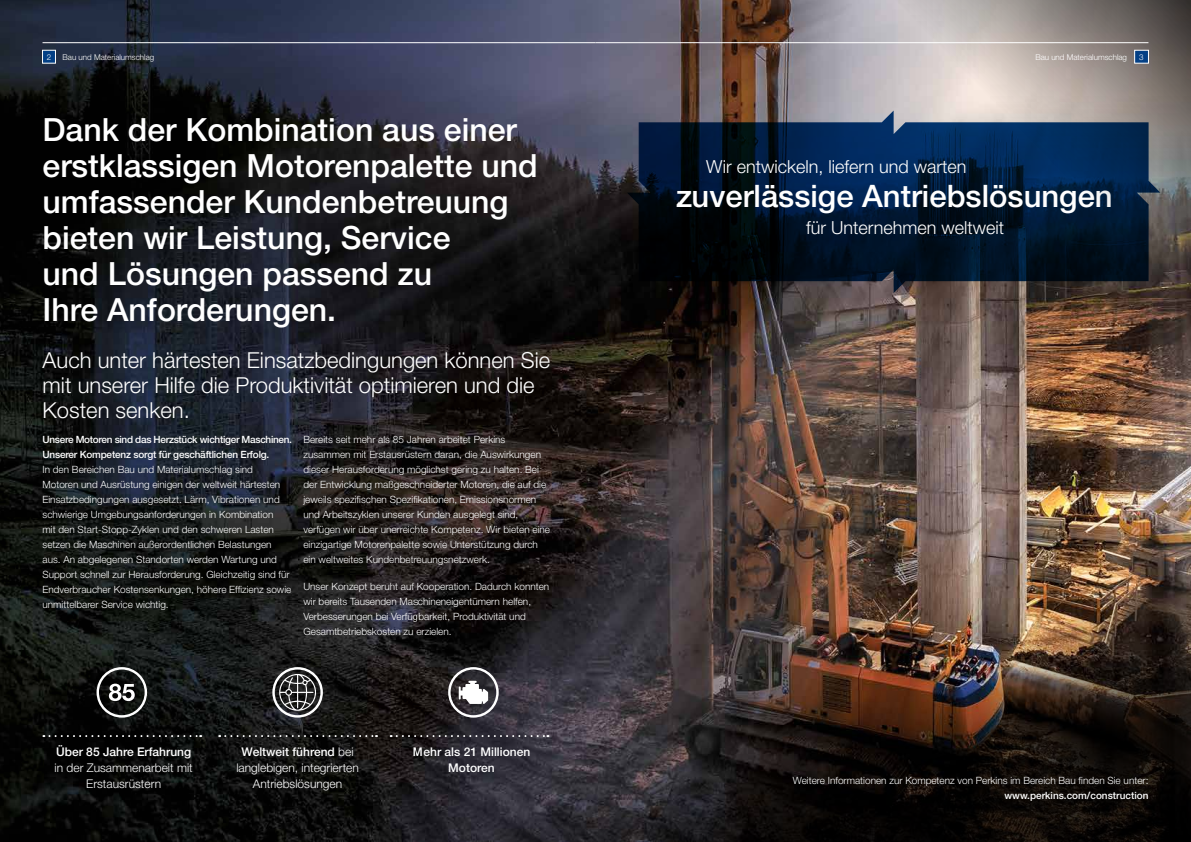
<style>
.page{position:relative;width:1191px;height:842px;background:#fff}
.page>*{position:absolute;margin:0;border:0;box-sizing:border-box;transform-origin:0 0}
.t1{font:500 32px/36px "Helvetica Neue LT Pro";color:#fff}
.t2{font:500 31px "Helvetica Neue LT Pro";color:#fff}
.t3{font:300 22px/25px "Helvetica Neue LT Pro";color:#fff}
.t4{font:300 18px "Helvetica Neue LT Pro";color:#fff}
.t5{font:300 12px/16px "Helvetica Neue LT Pro";color:#fff;text-align:center}
.t6{font:500 12px/16px "Helvetica Neue LT Pro";color:#fff;text-align:center}
.t7{font:300 10px/15px "Helvetica Neue LT Pro";color:#fff}
.t8{font:500 10px/15px "Helvetica Neue LT Pro";letter-spacing:-.02em;color:#fff}
.t9{font:500 10px "Helvetica Neue LT Pro";color:#fff}
.t10{font:300 8px "Helvetica Neue LT Pro";color:#fff}
.s1{font-weight:500}
</style>
<div class="page">
<img style="left:0;top:0;width:1191px;height:842px">
<svg style="left:219px;top:735px;width:158px;height:2px"></svg>
<svg style="left:43px;top:735px;width:158px;height:2px"></svg>
<svg style="left:391px;top:735px;width:25px;height:2px"></svg>
<svg style="left:96px;top:667px;width:51px;height:51px"></svg>
<svg style="left:627px;top:111px;width:52px;height:182px;background:#101725"></svg>
<hr style="left:43px;top:43px;width:552px;height:1px;background:#fff">
<div style="left:42px;top:50px;width:14px;height:13px;background:#033f85;border:1px solid #fff"></div>
<svg style="left:272px;top:667px;width:51px;height:51px;background:#585959"></svg>
<img style="left:416px;top:533px;width:775px;height:309px">
<img style="left:679px;top:0;width:512px;height:455px">
<hr style="left:595px;top:43px;width:553px;height:1px;background:#fff">
<div style="left:1134px;top:50px;width:14px;height:13px;background:#033f85;border:1px solid #fff"></div>
<p class="t10" style="left:47px;top:52px;width:6px">2</p>
<p class="t10" style="left:63px;top:52px;width:93px">Bau und Materialumschlag</p>
<h1 class="t1" style="left:43px;top:111px;width:497px">Dank der Kombination aus einer erstklassigen Motorenpalette und umfassender Kundenbetreuung bieten wir Leistung, Service<br>und Lösungen passend zu<br>Ihre Anforderungen.</h1>
<h3 class="t3" style="left:43px;top:347px;width:509px">Auch unter härtesten Einsatzbedingungen können Sie mit unserer Hilfe die Produktivität optimieren und die<br>Kosten senken.</h3>
<p class="t8" style="left:43px;top:432px;width:251px">Unsere Motoren sind das Herzstück wichtiger Maschinen.<br>Unserer Kompetenz sorgt für geschäftlichen Erfolg.</p>
<p class="t7" style="left:43px;top:462px;width:250px">In den Bereichen Bau und Materialumschlag sind Motoren und Ausrüstung einigen der weltweit härtesten Einsatzbedingungen ausgesetzt. Lärm, Vibrationen und schwierige Umgebungsanforderungen in Kombination<br>mit den Start-Stopp-Zyklen und den schweren Lasten setzen die Maschinen außerordentlichen Belastungen aus. An abgelegenen Standorten werden Wartung und Support schnell zur Herausforderung. Gleichzeitig sind für Endverbraucher Kostensenkungen, höhere Effizienz sowie unmittelbarer Service wichtig.</p>
<p class="t7" style="left:303px;top:432px;width:248px">Bereits seit mehr als 85 Jahren arbeitet Perkins zusammen mit Erstausrüstern daran, die Auswirkungen dieser Herausforderung möglichst gering zu halten. Bei der Entwicklung maßgeschneiderter Motoren, die auf die jeweils spezifischen Spezifikationen, Emissionsnormen und Arbeitszyklen unserer Kunden ausgelegt sind, verfügen wir über unerreichte Kompetenz. Wir bieten eine einzigartige Motorenpalette sowie Unterstützung durch ein weltweites Kundenbetreuungsnetzwerk.</p>
<p class="t7" style="left:303px;top:578px;width:247px">Unser Konzept beruht auf Kooperation. Dadurch konnten wir bereits Tausenden Maschineneigentümern helfen, Verbesserungen bei Verfügbarkeit, Produktivität und Gesamtbetriebskosten zu erzielen.</p>
<p class="t6" style="left:56px;top:744px;width:137px">Über 85 Jahre Erfahrung</p>
<p class="t5" style="left:55px;top:759px;width:140px">in der Zusammenarbeit mit<br>Erstausrüstern</p>
<p class="t5" style="left:236px;top:743px;width:124px"><span class="s1">Weltweit führend</span> bei langlebigen, integrierten<br>Antriebslösungen</p>
<p class="t6" style="left:413px;top:744px;width:119px">Mehr als 21 Millionen<br>Motoren</p>
<p class="t10" style="left:1035px;top:52px;width:93px">Bau und Materialumschlag</p>
<p class="t10" style="left:1139px;top:52px;width:6px">3</p>
<h3 class="t4" style="left:706px;top:155px;width:262px">Wir entwickeln, liefern und warten</h3>
<h2 class="t2" style="left:676px;top:177px;width:438px">zuverlässige Antriebslösungen</h2>
<h3 class="t4" style="left:806px;top:216px;width:200px">für Unternehmen weltweit</h3>
<p class="t7" style="left:793px;top:773px;width:357px">Weitere Informationen zur Kompetenz von Perkins im Bereich Bau finden Sie unter:</p>
<p class="t9" style="left:1004px;top:790px;width:145px">www.perkins.com/construction</p>
</div>
